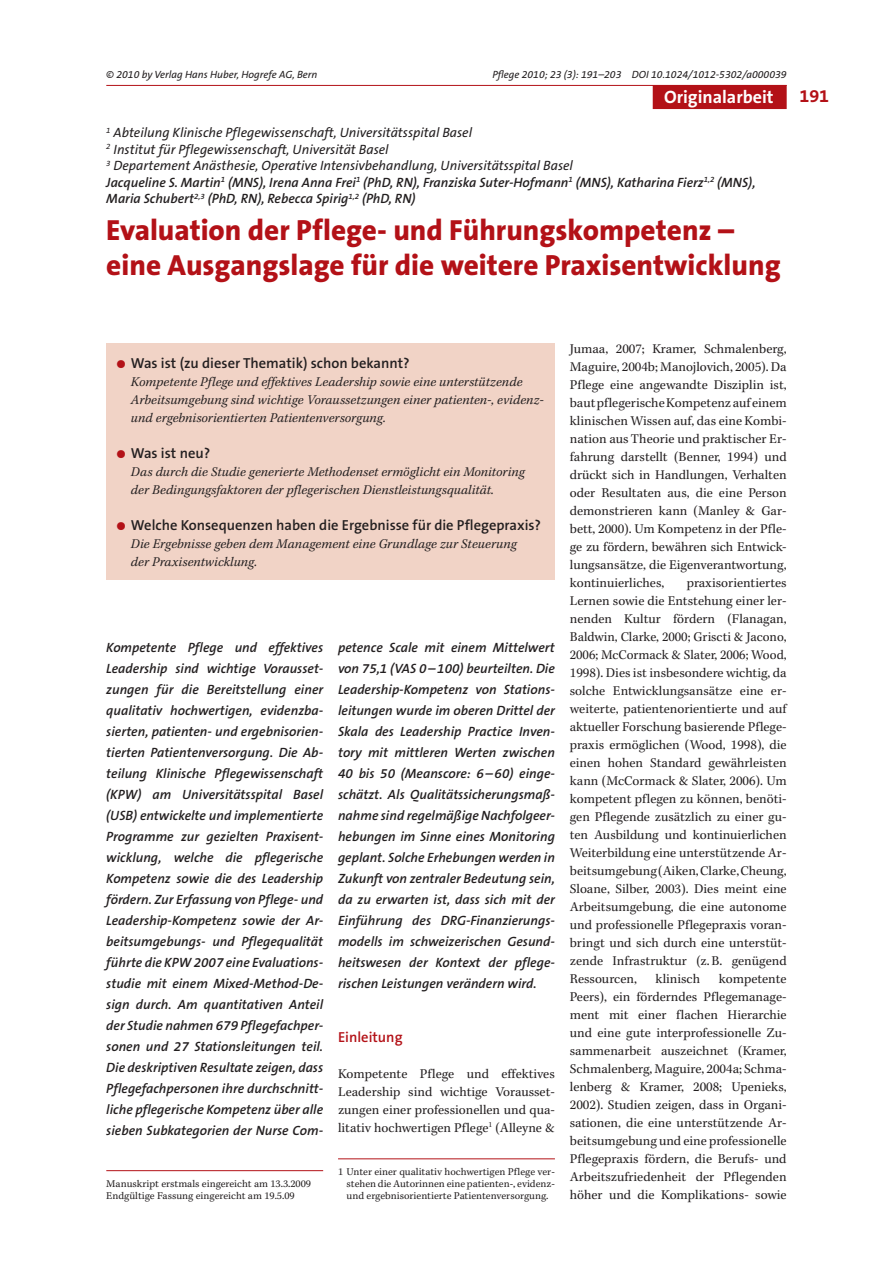
<style>
.page{position:relative;width:893px;height:1263px;background:#fff}
.page>*{position:absolute;margin:0;border:0;box-sizing:border-box;transform-origin:0 0}
.t1{font:800 29.25px/35.2px "The Sans B8";color:#b31117}
.t2{font:700 18px "The Sans B7";color:#fff}
.t3{font:700 18px "The Sans B7";color:#b31117}
.t4{font:600 14.55px "The Sans B6";color:#231f20}
.t5{font:600 14.55px "The Sans B6";color:#b31117}
.t6{font:13.5px/18px "Kepl MM 281 73 218 56 165 43 128 33";color:#231f20;text-align:justify}
.t7{font:italic 600 13.5px/21px "The Sans B6";color:#231f20;text-align:justify}
.t8{font:13.5px/18px "Kepl MM It 281 73 218 56 165 43 128 33";color:#231f20}
.t9{font:italic 13.5px/16.5px "The Sans B5 Plain";color:#231f20}
.t10{font:10.5px/12px "Kepl MM 367 80 255 56 116 25 80 17";color:#231f20;text-align:justify}
.t11{font:italic 10.5px "The Sans B5 Plain";color:#231f20}
.s1{font-size:30px;color:#b31117}
</style>
<div class="page">
<hr style="left:106px;top:85px;width:681px;height:1px;background:#b31117">
<div style="left:653px;top:85px;width:134px;height:24px;background:#b31117"></div>
<hr style="left:338px;top:1158px;width:217px;height:1px;background:#b31117">
<div style="left:106px;top:343px;width:449px;height:237px;background:#f1d3c6"></div>
<hr style="left:106px;top:1170px;width:217px;height:1px;background:#b31117">
<p class="t11" style="left:106px;top:70px;width:213px">© 2010 by Verlag Hans Huber, Hogrefe AG, Bern</p>
<p class="t11" style="left:492px;top:70px;width:296px">Pflege 2010; 23 (3): 191–203 DOI 10.1024/1012-5302/a000039</p>
<h2 class="t2" style="left:664px;top:88px;width:111px">Originalarbeit</h2>
<h2 class="t3" style="left:799px;top:87px;width:31px">191</h2>
<p class="t9" style="left:106px;top:125px;width:468px"><sup>1</sup> Abteilung Klinische Pflegewissenschaft, Universitätsspital Basel<br><sup>2</sup> Institut für Pflegewissenschaft, Universität Basel<br><sup>3</sup> Departement Anästhesie, Operative Intensivbehandlung, Universitätsspital Basel</p>
<p class="t7" style="left:106px;top:174px;width:651px;line-height:16.5px">Jacqueline S. Martin<sup>1</sup> (MNS), Irena Anna Frei<sup>1</sup> (PhD, RN), Franziska Suter-Hofmann<sup>1</sup> (MNS), Katharina Fierz<sup>1,2</sup> (MNS),<br>Maria Schubert<sup>2,3</sup> (PhD, RN), Rebecca Spirig<sup>1,2</sup> (PhD, RN)</p>
<h1 class="t1" style="left:106px;top:214px;width:676px">Evaluation der Pflege- und Führungskompetenz – eine Ausgangslage für die weitere Praxisentwicklung</h1>
<p class="t4" style="left:115px;top:356px;width:296px"><span class="s1">•</span> Was ist (zu dieser Thematik) schon bekannt?</p>
<p class="t8" style="left:131px;top:374px;width:414px">Kompetente Pflege und effektives Leadership sowie eine unterstützende<br>Arbeitsumgebung sind wichtige Voraussetzungen einer patienten-, evidenz&shy;und ergebnisorientierten Patientenversorgung.</p>
<p class="t4" style="left:115px;top:446px;width:97px"><span class="s1">•</span> Was ist neu?</p>
<p class="t8" style="left:131px;top:464px;width:396px">Das durch die Studie generierte Methodenset ermöglicht ein Monitoring der Bedingungsfaktoren der pflegerischen Dienstleistungsqualität.</p>
<p class="t4" style="left:115px;top:518px;width:428px"><span class="s1">•</span> Welche Konsequenzen haben die Ergebnisse für die Pflegepraxis?</p>
<p class="t8" style="left:131px;top:536px;width:387px">Die Ergebnisse geben dem Management eine Grundlage zur Steuerung der Praxisentwicklung.</p>
<p class="t7" style="left:106px;top:637px;width:218px">Kompetente Pflege und effektives Lead ership sind wichtige Vorausset&shy;zungen für die Bereitstellung einer qualitativ hochwertigen, evidenzba&shy;sierten, patienten- und ergebnisorien&shy;tierten Patientenversorgung. Die Ab&shy;teilung Klinische Pflegewissenschaft (KPW) am Universitätsspital Basel (USB) entwickelte und implementierte Programme zur gezielten Praxisent&shy;wicklung, welche die pflegerische Kom petenz sowie die des Leadership fördern. Zur Erfassung von Pflege- und Leadership-Kompetenz sowie der Ar&shy;beitsumgebungs- und Pflegequalität führte die KPW 2007 eine Evaluations&shy;studie mit einem Mixed-Method-De&shy;sign durch. Am quantitativen Anteil der Studie nahmen 679 Pflegefachper&shy;sonen und 27 Stationsleitungen teil.<br>Die deskriptiven Resultate zeigen, dass Pflegefachpersonen ihre durchschnitt&shy;liche pflegerische Kompetenz über alle sieben Subkategorien der Nurse Com-</p>
<p class="t7" style="left:338px;top:637px;width:218px">petence Scale mit einem Mittelwert von 75,1 (VAS 0 – 100) beurteilten. Die Leadership-Kompetenz von Stations&shy;leitungen wurde im oberen Drittel der Skala des Leadership Practice Inven&shy;tory mit mittleren Werten zwischen 40 bis 50 (Meanscore: 6 – 60) einge&shy;schätzt. Als Qualitätssicherungsmaß&shy;nahme sind regelmäßige Nachfolgeer&shy;hebungen im Sinne eines Monitoring geplant. Solche Erhebungen werden in Zukunft von zentraler Bedeutung sein, da zu erwarten ist, dass sich mit der Einführung des DRG-Finanzierungs&shy;modells im schweizerischen Gesund&shy;heitswesen der Kontext der pflege&shy;rischen Leistungen verändern wird.</p>
<p class="t5" style="left:338px;top:1030px;width:66px">Einleitung</p>
<p class="t6" style="left:338px;top:1066px;width:218px">Kompetente Pflege und effektives Lead ership sind wichtige Vorausset&shy;zungen einer professionellen und qua&shy;litativ hochwertigen Pflege<sup>1</sup> (Alleyne &amp;</p>
<p class="t10" style="left:347px;top:1167px;width:210px;text-indent:-9px">1 Unter einer qualitativ hochwertigen Pflege ver&shy;stehen die Autorinnen eine patienten-, evidenz&shy;und ergebnisorientierte Patientenversorgung.</p>
<p class="t10" style="left:106px;top:1179px;width:206px">Manuskript erstmals eingereicht am 13.3.2009<br>Endgültige Fassung eingereicht am 19.5.09</p>
<p class="t6" style="left:570px;top:341px;width:218px">Jumaa, 2007; Kramer, Schmalenberg, Maguire, 2004b; Manojlovich, 2005). Da Pflege eine angewandte Disziplin ist, baut pflegerische Kompetenz auf einem klinischen Wissen auf, das eine Kombi&shy;nation aus Theorie und praktischer Er&shy;fahrung darstellt (Benner, 1994) und drückt sich in Handlungen, Verhalten oder Resultaten aus, die eine Person demonstrieren kann (Manley &amp; Gar&shy;bett, 2000). Um Kompetenz in der Pfle&shy;ge zu fördern, bewähren sich Entwick&shy;lungsansätze, die Eigenverantwortung, kontinuierliches,</p>
<p class="t6" style="left:570px;top:575px;width:218px;text-indent:117px">praxisorientiertes Ler nen sowie die Entstehung einer ler&shy;nenden Kultur fördern (Flanagan, Baldwin, Clarke, 2000; Griscti &amp; Jacono, 2006; McCormack &amp; Slater, 2006; Wood, 1998). Dies ist insbesondere wichtig, da solche Entwicklungsansätze eine er&shy;weiterte, patientenorientierte und auf aktueller Forschung basierende Pflege&shy;praxis ermöglichen (Wood, 1998), die einen hohen Standard gewährleisten kann (McCormack &amp; Slater, 2006). Um kompetent pflegen zu können, benöti&shy;gen Pflegende zusätzlich zu einer gu&shy;ten Ausbildung und kontinuierlichen Weiterbildung eine unterstützende Ar&shy;beitsumgebung (Aiken, Clarke, Cheung, Sloane, Silber, 2003). Dies meint eine Arbeitsumgebung, die eine autonome und professionelle Pflegepraxis voran&shy;bringt und sich durch eine unterstüt&shy;zende Infrastruktur (z. B. genügend Ressourcen,</p>
<p class="t6" style="left:656px;top:971px;width:46px">klinisch</p>
<p class="t6" style="left:570px;top:971px;width:218px;text-indent:149px">kompetente Peers), ein förderndes Pflegemanage&shy;ment mit einer flachen Hierarchie und eine gute interprofessionelle Zu&shy;sammenarbeit auszeichnet (Kramer, Schmalenberg, Maguire, 2004a; Schma&shy;lenberg &amp; Kramer, 2008; Upenieks, 2002). Studien zeigen, dass in Organi&shy;sationen, die eine unterstützende Ar&shy;beitsumgebung und eine professionelle Pflegepraxis fördern, die Berufs- und Arbeitszufriedenheit der Pflegenden höher und die Komplikations- sowie</p>
</div>
